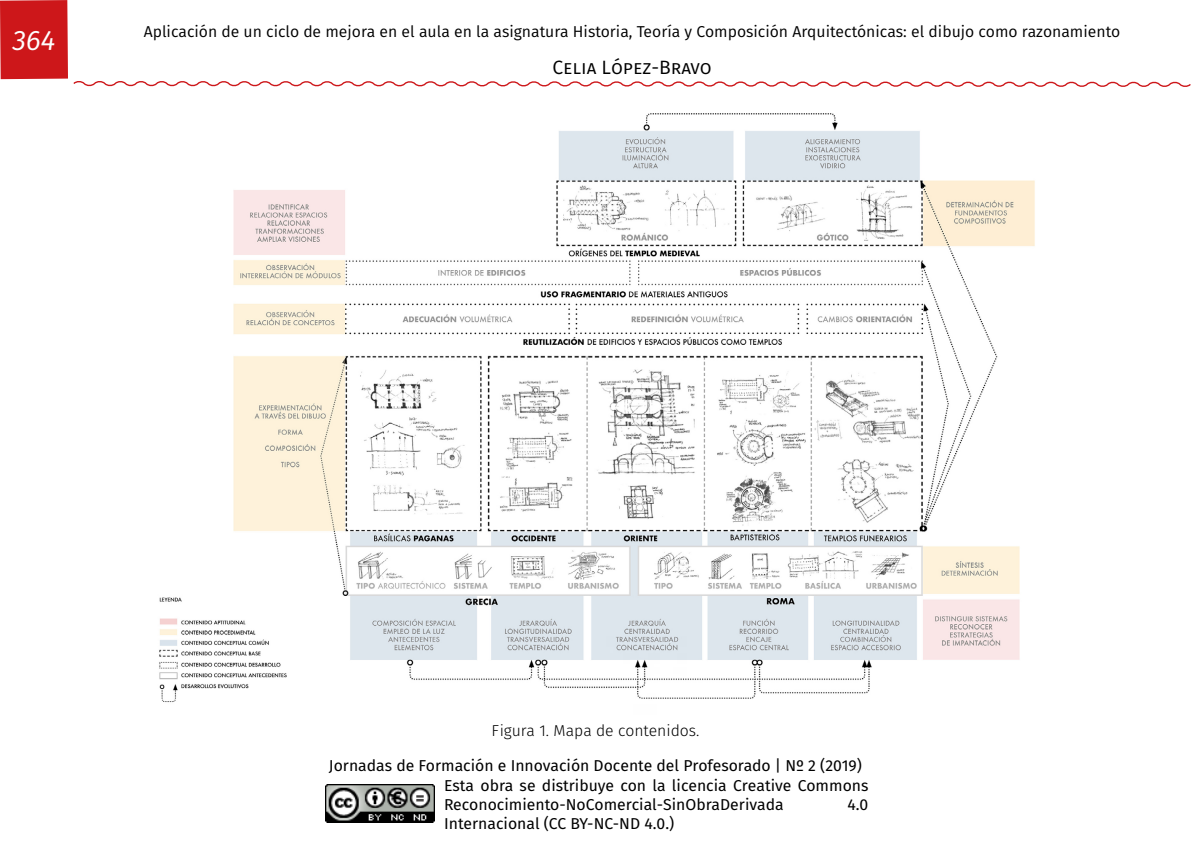
<style>
.page{position:relative;width:1191px;height:844px;background:#fff}
.page>*{position:absolute;margin:0;border:0;box-sizing:border-box;transform-origin:0 0}
.t1{font:italic 28px "Fira Sans";color:#fff}
.t2{font:19.25px "Fira Sans";color:#000}
.t3{font:15.75px/19.2px "Fira Sans";color:#000}
.t4{font:15.75px "Fira Sans";color:#000}
._95_Pies_de_fotos_ce{font:300 15.75px "Fira Sans";color:#000}
</style>
<div class="page">
<svg style="left:0;top:0;width:1191px;height:87px"></svg>
<img style="left:325px;top:784px;width:109px;height:38px">
<img style="left:159px;top:113px;width:876px;height:590px">
<h1 class="t1" style="left:13px;top:21px;width:45px">364</h1>
<p class="t4" style="left:144px;top:20px;width:978px">Aplicación de un ciclo de mejora en el aula en la asignatura Historia, Teoría y Composición Arquitectónicas: el dibujo como razonamiento</p>
<p class="t2" style="left:552px;top:54px;width:161px">Celia López-Bravo</p>
<p class="_95_Pies_de_fotos_ce" style="left:491px;top:719px;width:209px">Figura 1. Mapa de contenidos.</p>
<p class="t3" style="left:444px;top:756px;width:426px;text-indent:-115px">Jornadas de Formación e Innovación Docente del Profesorado | Nº 2 (2019)<br>Esta obra se distribuye con la licencia Creative Commons<br>Reconocimiento-NoComercial-SinObraDerivada</p>
<p class="t3" style="left:847px;top:794px;width:22px">4.0</p>
<p class="t3" style="left:444px;top:813px;width:231px">Internacional (CC BY-NC-ND 4.0.)</p>
</div>
